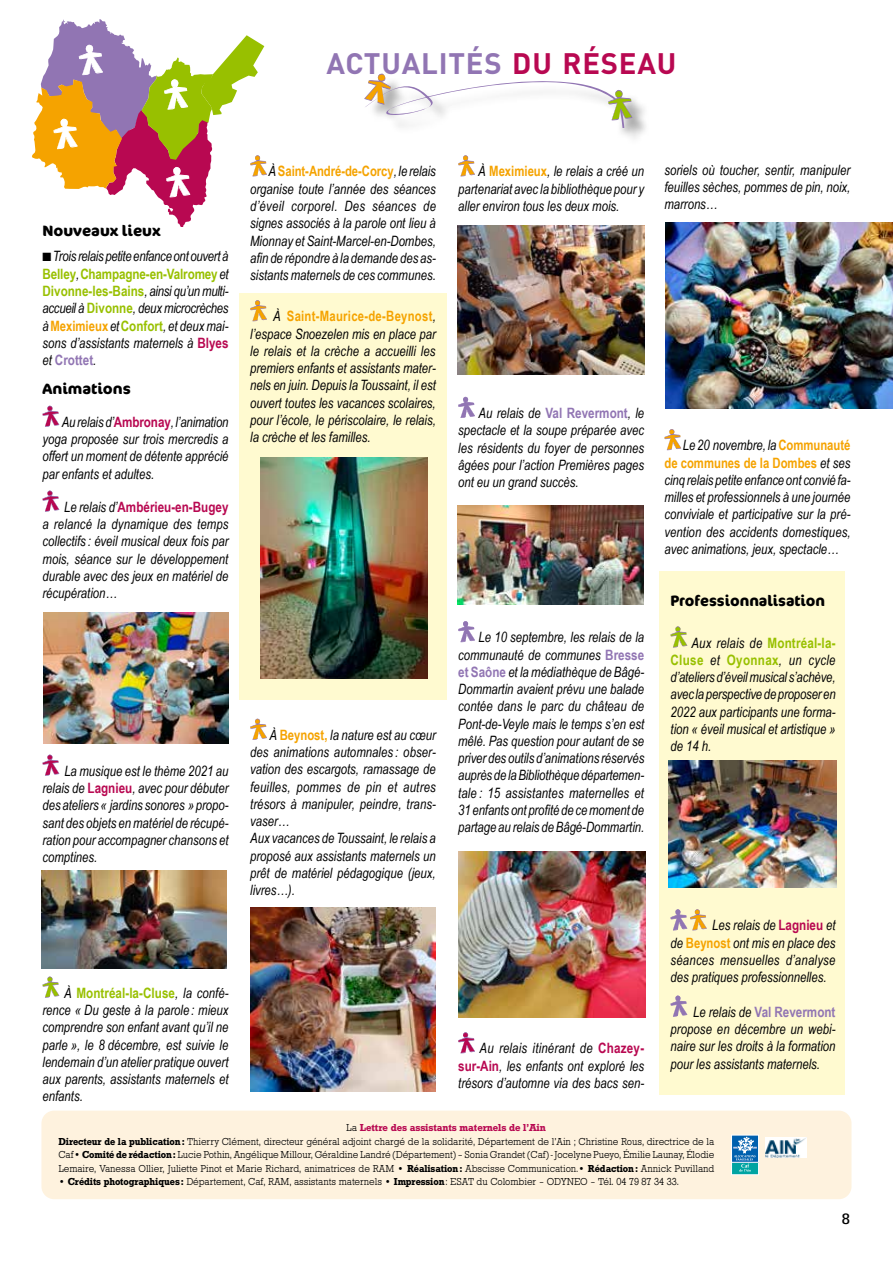
<style>
.page{position:relative;width:893px;height:1263px;background:#fff}
.page>*{position:absolute;margin:0;border:0;box-sizing:border-box;transform-origin:0 0}
.t1{font:700 29.25px "DIN";letter-spacing:.025em;color:#9175b3}
.t2{font:700 16.5px "Rotis Sans Serif";color:#000}
.t3{font:700 15px "Cocon";color:#000}
.t4{font:italic 14.25px/17.2px "Arial Narrow";color:#000;text-align:justify}
.t5{font:300 10.5px/13.5px "Roctus TOT";letter-spacing:-.01em;color:#000}
.t6{font:300 10.5px "Roctus TOT";letter-spacing:-.01em;color:#000;scale:.96 1}
.s1{color:#b80851}
.s2{font-weight:700;font-style:normal;color:#98c000}
.s3{font-weight:700;font-style:normal;color:#f5a300}
.s4{font-weight:700;font-style:normal;color:#b80851}
.s5{font-weight:700;font-style:normal;color:#9175b3}
.s6{font-weight:500;color:#b80851}
.s7{font-weight:500}
</style>
<div class="page">
<div style="left:239px;top:293px;width:207px;height:407px;background:#fffad0"></div>
<svg style="left:250px;top:300px;width:17px;height:21px"></svg>
<svg style="left:250px;top:719px;width:17px;height:21px"></svg>
<svg style="left:43px;top:406px;width:16px;height:21px"></svg>
<svg style="left:43px;top:490px;width:16px;height:22px"></svg>
<svg style="left:43px;top:754px;width:16px;height:22px"></svg>
<svg style="left:43px;top:976px;width:16px;height:22px"></svg>
<svg style="left:664px;top:429px;width:17px;height:21px"></svg>
<svg style="left:458px;top:155px;width:17px;height:21px"></svg>
<svg style="left:458px;top:397px;width:17px;height:21px"></svg>
<svg style="left:458px;top:621px;width:17px;height:21px"></svg>
<svg style="left:458px;top:1032px;width:17px;height:21px"></svg>
<svg style="left:32px;top:19px;width:235px;height:207px"></svg>
<div style="left:368px;top:77px;width:282px;height:69px;background:#000;opacity:.35"></div>
<svg style="left:364px;top:73px;width:269px;height:55px"></svg>
<div style="left:41px;top:1110px;width:810px;height:89px;background:#fef2de;border-radius:13px"></div>
<img style="left:260px;top:457px;width:167px;height:221px">
<div style="left:659px;top:571px;width:185px;height:524px;background:#fffad0"></div>
<svg style="left:670px;top:626px;width:17px;height:22px"></svg>
<svg style="left:670px;top:909px;width:37px;height:21px"></svg>
<svg style="left:670px;top:995px;width:17px;height:22px"></svg>
<svg style="left:733px;top:1171px;width:24px;height:2px"></svg>
<div style="left:731px;top:1149px;width:28px;height:26px;border:1px solid #fff"></div>
<div style="left:731px;top:1135px;width:28px;height:27px;border:1px solid #fff"></div>
<svg style="left:733px;top:1137px;width:24px;height:34px"></svg>
<img style="left:43px;top:612px;width:185px;height:132px">
<img style="left:457px;top:505px;width:186px;height:99px">
<img style="left:765px;top:1137px;width:41px;height:21px">
<img style="left:457px;top:225px;width:187px;height:150px">
<img style="left:251px;top:907px;width:185px;height:185px">
<img style="left:41px;top:870px;width:185px;height:99px">
<img style="left:668px;top:761px;width:169px;height:126px">
<img style="left:458px;top:852px;width:187px;height:165px">
<img style="left:665px;top:222px;width:228px;height:187px">
<h1 class="t1" style="left:326px;top:44px;width:351px">ACTUALITÉS <span class="s1">DU RÉSEAU</span></h1>
<p class="t3" style="left:43px;top:220px;width:120px">Nouveaux lieux</p>
<p class="t4" style="left:43px;top:248px;width:188px">■ Trois relais petite enfance ont ouvert à <span class="s2">Belley</span>, <span class="s2">Champagne-en-Valromey</span> et <span class="s2">Divonne-les-Bains</span>, ainsi qu’un multi&shy;accueil à <span class="s2">Divonne</span>, deux microcrèches à <span class="s3">Meximieux</span> et <span class="s2">Confort</span>, et deux mai&shy;sons d’assistants maternels à <span class="s4">Blyes </span>et <span class="s5">Crottet</span>.</p>
<p class="t3" style="left:43px;top:378px;width:90px">Animations</p>
<p class="t4" style="left:43px;top:413px;width:188px;text-indent:19px">Au relais d’<span class="s4">Ambronay</span>, l’animation yoga proposée sur trois mercredis a offert un moment de détente apprécié par enfants et adultes.</p>
<p class="t4" style="left:43px;top:498px;width:188px;text-indent:22px">Le relais d’<span class="s4">Ambérieu-en-Bugey </span>a relancé la dynamique des temps collectifs : éveil musical deux fois par mois, séance sur le développement durable avec des jeux en matériel de récupération…</p>
<p class="t4" style="left:250px;top:163px;width:187px;text-indent:18px">À <span class="s3">Saint-André-de-Corcy</span>, le relais organise toute l’année des séances d’éveil corporel. Des séances de signes associés à la parole ont lieu à Mionnay et Saint-Marcel-en-Dombes, afin de répondre à la demande des as&shy;sistants maternels de ces communes.</p>
<p class="t4" style="left:250px;top:307px;width:187px;text-indent:23px">À <span class="s3">Saint-Maurice-de-Beynost</span>, l’espace Snoezelen mis en place par le relais et la crèche a accueilli les premiers enfants et assistants mater&shy;nels en juin. Depuis la Toussaint, il est ouvert toutes les vacances scolaires, pour l’école, le périscolaire, le relais, la crèche et les familles.</p>
<p class="t4" style="left:43px;top:762px;width:188px;text-indent:22px">La musique est le thème 2021 au relais de <span class="s4">Lagnieu</span>, avec pour débuter des ateliers « jardins sonores » propo&shy;sant des objets en matériel de récupé&shy;ration pour accompagner chansons et comptines.</p>
<p class="t4" style="left:250px;top:726px;width:187px;text-align:left;text-indent:19px">À <span class="s3">Beynost,</span> la nature est au cœur des animations automnales : obser&shy;vation des escargots, ramassage de feuilles, pommes de pin et autres trésors à manipuler, peindre, trans&shy;vaser…<br>Aux vacances de Toussaint, le relais a proposé aux assistants maternels un prêt de matériel pédagogique (jeux, livres…).</p>
<p class="t4" style="left:43px;top:984px;width:188px;text-indent:22px">À <span class="s2">Montréal-la-Cluse</span>, la confé&shy;rence « Du geste à la parole : mieux comprendre son enfant avant qu’il ne parle », le 8 décembre, est suivie le lendemain d’un atelier pratique ouvert aux parents, assistants maternels et enfants.</p>
<p class="t4" style="left:458px;top:163px;width:188px;text-indent:20px">À <span class="s3">Meximieux</span>, le relais a créé un partenariat avec la bibliothèque pour y aller environ tous les deux mois.</p>
<p class="t4" style="left:664px;top:161px;width:187px">soriels où toucher, sentir, manipuler feuilles sèches, pommes de pin, noix, marrons…</p>
<p class="t4" style="left:458px;top:404px;width:188px;text-indent:20px">Au relais de <span class="s5">Val Revermont</span>, le spectacle et la soupe préparée avec les résidents du foyer de personnes âgées pour l’action Premières pages ont eu un grand succès.</p>
<p class="t4" style="left:458px;top:628px;width:188px;text-indent:20px">Le 10 septembre, les relais de la communauté de communes <span class="s5">Bresse et Saône</span> et la médiathèque de Bâgé-Dommartin avaient prévu une balade contée dans le parc du château de Pont-de-Veyle mais le temps s’en est mêlé. Pas question pour autant de se priver des outils d’animations réservés auprès de la Bibliothèque départemen&shy;tale : 15 assistantes maternelles et 31 enfants ont profité de ce moment de partage au relais de Bâgé-Dommartin.</p>
<p class="t4" style="left:664px;top:436px;width:188px;text-indent:18px">Le 20 novembre, la <span class="s3">Communauté de communes de la Dombes</span> et ses cinq relais petite enfance ont convié fa&shy;milles et professionnels à une journée conviviale et participative sur la pré&shy;vention des accidents domestiques, avec animations, jeux, spectacle…</p>
<p class="t3" style="left:670px;top:590px;width:156px">Professionnalisation</p>
<p class="t4" style="left:670px;top:634px;width:167px;text-indent:21px">Aux relais de <span class="s2">Montréal-la-Cluse</span> et <span class="s2">Oyonnax</span>, un cycle d’ateliers d’éveil musical s’achève, avec la perspective de proposer en 2022 aux participants une forma&shy;tion « éveil musical et artistique » de 14 h.</p>
<p class="t4" style="left:458px;top:1039px;width:188px;text-indent:21px">Au relais itinérant de <span class="s4">Chazey&shy;sur-Ain</span>, les enfants ont exploré les trésors d’automne via des bacs sen-</p>
<p class="t4" style="left:670px;top:916px;width:167px;text-indent:42px">Les relais de <span class="s4">Lagnieu</span> et de <span class="s3">Beynost</span> ont mis en place des séances mensuelles d’analyse des pratiques professionnelles.</p>
<p class="t4" style="left:670px;top:1003px;width:167px;text-indent:23px">Le relais de <span class="s5">Val Revermont </span>propose en décembre un webi&shy;naire sur les droits à la formation pour les assistants maternels.</p>
<p class="t5" style="left:58px;top:1121px;width:657px;text-indent:288px">La <span class="s6">Lettre des assistants maternels de l’Ain<br></span><span class="s7">Directeur de la publication:</span> Thierry Clément, directeur général adjoint chargé de la solidarité, Département de l’Ain ; Christine Rous, directrice de la Caf• <span class="s7">Comité de rédaction:</span> Lucie Pothin, Angélique Millour, Géraldine Landré (Département) – Sonia Grandet (Caf) - Jocelyne Pueyo, Émilie Launay, Élodie Lemaire, Vanessa Ollier, Juliette Pinot et Marie Richard, animatrices de RAM • <span class="s7">Réalisation:</span> Abscisse Communication.• <span class="s7">Rédaction:</span> Annick Puvilland</p>
<p class="t6" style="left:58px;top:1176px;width:648px">• <span class="s7">Crédits photographiques:</span> Département, Caf, RAM, assistants maternels • <span class="s7">Impression</span>: ESAT du Colombier – ODYNEO – Tél. 04 79 87 34 33.</p>
<p class="t2" style="left:842px;top:1208px;width:10px">8</p>
</div>
